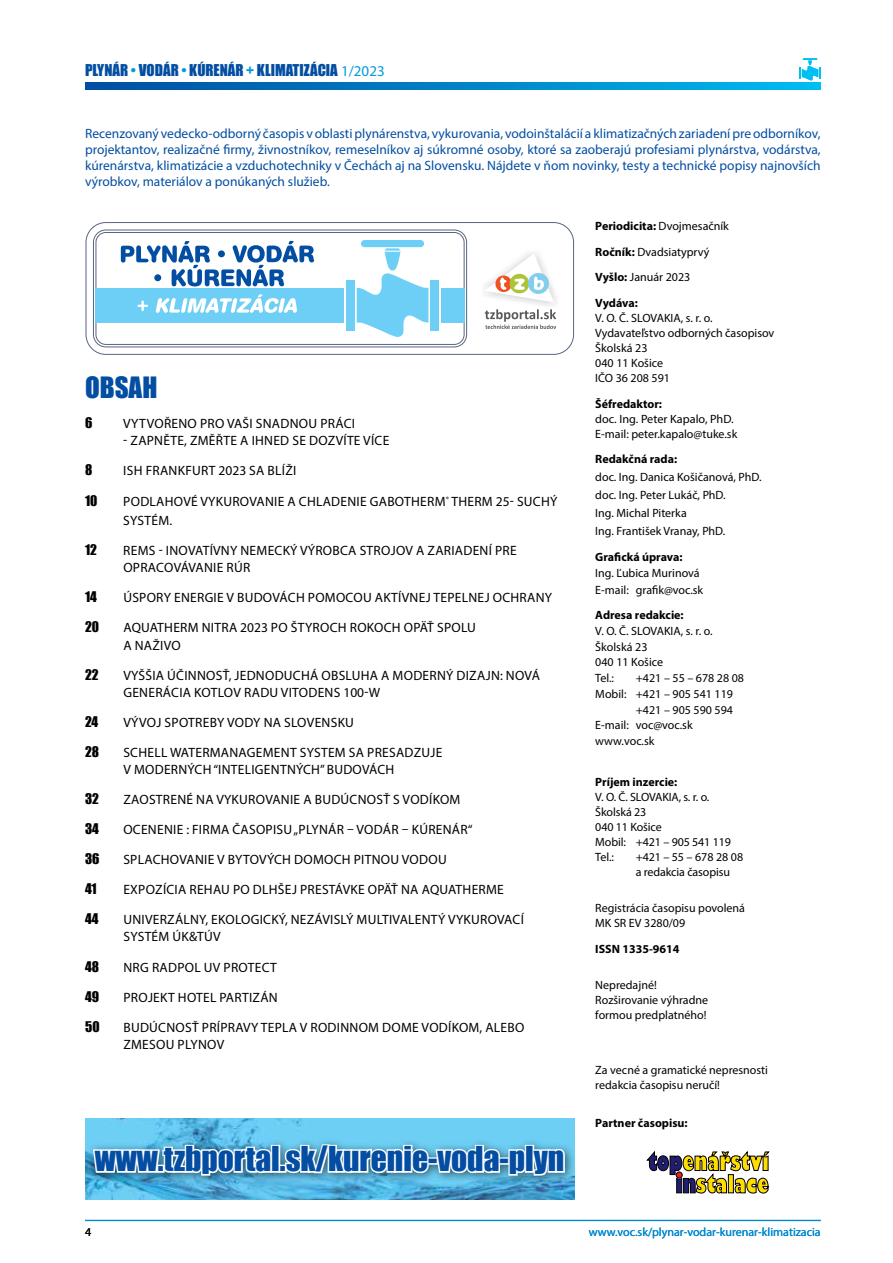
<style>
.page{position:relative;width:893px;height:1263px;background:#fff}
.page>*{position:absolute;margin:0;border:0;box-sizing:border-box;transform-origin:0 0}
.t1{font:31.5px "Impact";color:#034ea2}
.t2{font:27px "Impact";color:#034ea2}
.t3{font:15px "Impact";color:#034ea2}
.t4{font:13.5px/17.2px "Myriad Pro";letter-spacing:.02em;color:#000}
.t5{font:13.5px/16.2px "Myriad Pro";color:#034ea2;text-align:justify}
.t6{font:13.5px "Impact";color:#000}
.t7{font:12px/15px "Myriad Pro";color:#000}
.t8{font:700 12px "Myriad Pro";color:#000}
.t9{font:12px "Myriad Pro";color:#0089cf}
.s1{color:#009bdb}
.s2{font-family:"Myriad Pro";color:#009bdb}
.s3{font-weight:700}
.s4{font-family:"Impact"}
.s5{font-family:"Myriad Pro"}
</style>
<div class="page">
<svg style="left:86px;top:222px;width:488px;height:133px"></svg>
<div style="left:96px;top:288px;width:248px;height:35px;background:#6dcff6"></div>
<div style="left:346px;top:280px;width:9px;height:50px;background:#6dcff6"></div>
<div style="left:430px;top:280px;width:9px;height:50px;background:#6dcff6"></div>
<div style="left:361px;top:240px;width:63px;height:7px;background:#6dcff6;border-radius:4px"></div>
<svg style="left:357px;top:248px;width:71px;height:91px"></svg>
<div style="left:441px;top:288px;width:23px;height:35px;background:#6dcff6"></div>
<svg style="left:121px;top:241px;width:193px;height:45px"></svg>
<div style="left:218px;top:250px;width:7px;height:7px;background:#034ea2;border-radius:50%"></div>
<svg style="left:137px;top:301px;width:11px;height:10px"></svg>
<svg style="left:156px;top:294px;width:141px;height:19px"></svg>
<img style="left:479px;top:292px;width:5px;height:6px">
<img style="left:479px;top:287px;width:5px;height:5px">
<img style="left:479px;top:284px;width:5px;height:3px">
<svg style="left:484px;top:248px;width:75px;height:81px"></svg>
<img style="left:85px;top:1118px;width:489px;height:81px">
<svg style="left:646px;top:1150px;width:124px;height:43px"></svg>
<div style="left:86px;top:1137px;width:490px;height:49px;background:#000;opacity:.55"></div>
<svg style="left:91px;top:1133px;width:182px;height:67px"></svg>
<div style="left:271px;top:1145px;width:9px;height:28px;border:3px solid #fff"></div>
<div style="left:279px;top:1165px;width:8px;height:8px;border:3px solid #fff"></div>
<svg style="left:282px;top:1134px;width:219px;height:57px"></svg>
<div style="left:499px;top:1157px;width:11px;height:8px;border:3px solid #fff"></div>
<svg style="left:507px;top:1146px;width:59px;height:46px"></svg>
<svg style="left:85px;top:83px;width:736px;height:6px"></svg>
<svg style="left:799px;top:58px;width:22px;height:23px"></svg>
<hr style="left:85px;top:1220px;width:736px;height:1px;background:#0089cf">
<p class="t3" style="left:85px;top:59px;width:301px">plynár <span class="s1">•</span> vodár <span class="s1">•</span> kúrenár <span class="s1">+</span> klimatizácia <span class="s2">1/2023</span></p>
<p class="t5" style="left:85px;top:125px;width:737px">Recenzovaný vedecko-odborný časopis v oblasti plynárenstva, vykurovania, vodoinštalácií a klimatizačných zariadení pre odborníkov, projektantov, realizačné firmy, živnostníkov, remeselníkov aj súkromné osoby, ktoré sa zaoberajú profesiami plynárstva, vodárstva, kúrenárstva, klimatizácie a vzduchotechniky v Čechách aj na Slovensku. Nájdete v ňom novinky, testy a technické popisy najnovších výrobkov, materiálov a ponúkaných služieb.</p>
<p class="t7" style="left:595px;top:213px;width:135px;line-height:25.5px"><span class="s3">Periodicita:</span> Dvojmesačník<br><span class="s3">Ročník:</span> Dvadsiatyprvý<br><span class="s3">Vyšlo:</span> Január 2023<br><span class="s3">Vydáva:</span></p>
<p class="t7" style="left:595px;top:310px;width:181px">V. O. Č. SLOVAKIA, s. r. o.<br>Vydavateľstvo odborných časopisov<br>Školská 23<br>040 11 Košice<br>IČO 36 208 591</p>
<p class="t8" style="left:595px;top:396px;width:68px">Šéfredaktor:</p>
<p class="t7" style="left:595px;top:411px;width:144px">doc. Ing. Peter Kapalo, PhD.<br>E-mail: peter.kapalo@tuke.sk</p>
<p class="t8" style="left:595px;top:451px;width:83px">Redakčná rada:</p>
<p class="t7" style="left:595px;top:468px;width:168px;line-height:18px">doc. Ing. Danica Košičanová, PhD. doc. Ing. Peter Lukáč, PhD.<br>Ing. Michal Piterka<br>Ing. František Vranay, PhD.</p>
<p class="t8" style="left:595px;top:549px;width:89px">Grafická úprava:</p>
<p class="t7" style="left:595px;top:564px;width:109px;line-height:16.5px">Ing. Ľubica Murinová<br>E-mail: grafik@voc.sk</p>
<p class="t8" style="left:595px;top:607px;width:90px">Adresa redakcie:</p>
<p class="t7" style="left:595px;top:623px;width:119px;line-height:15.8px">V. O. Č. SLOVAKIA, s. r. o.<br>Školská 23<br>040 11 Košice<br>Tel.:</p>
<h2 class="t2" style="left:85px;top:366px;width:74px">Obsah</h2>
<p class="t6" style="left:85px;top:412px;width:9px">6</p>
<p class="t4" style="left:123px;top:414px;width:233px">Vytvořeno pro Vaši snadnou práci</p>
<p class="t4" style="left:123px;top:431px;width:267px">- zapněte, změřte a ihned se dozvíte více</p>
<p class="t4" style="left:85px;top:461px;width:19px"><span class="s4">8</span> ISH</p>
<p class="t4" style="left:146px;top:461px;width:150px">FRAN KFURT 2023 SA BLÍŽI</p>
<p class="t6" style="left:85px;top:490px;width:25px">10 <span class="s5">P</span></p>
<p class="t4" style="left:123px;top:492px;width:435px;line-height:18.8px;text-indent:7px">odlahové vykurovanie a chladeniE Gabotherm<sup>®</sup> Therm 25- suchý systém.</p>
<p class="t4" style="left:123px;top:542px;width:395px;text-indent:35px">- Inovatívny Nemecký výrobca strojov a zariadení pre opracovávanie rúr</p>
<p class="t4" style="left:85px;top:589px;width:23px"><span class="s4">14</span> ÚSPO</p>
<p class="t4" style="left:156px;top:589px;width:99px">RY ENERGIE V BUDO</p>
<p class="t4" style="left:273px;top:589px;width:16px">VÁCH</p>
<p class="t4" style="left:308px;top:589px;width:10px">POMOCOU</p>
<p class="t4" style="left:375px;top:589px;width:43px">AKTÍVNEJ</p>
<p class="t4" style="left:433px;top:589px;width:8px">TEPE</p>
<p class="t4" style="left:462px;top:589px;width:15px">LNEJ</p>
<p class="t4" style="left:493px;top:589px;width:10px">OCH</p>
<p class="t4" style="left:520px;top:589px;width:17px">RANY</p>
<p class="t6" style="left:85px;top:617px;width:26px">20 <span class="s5">A</span></p>
<p class="t4" style="left:132px;top:619px;width:19px">QUATHE</p>
<p class="t4" style="left:180px;top:619px;width:150px">RM NITRA 2023 PO ŠTYROCH</p>
<p class="t4" style="left:350px;top:619px;width:34px">ROKOCH</p>
<p class="t4" style="left:404px;top:619px;width:72px">OPÄŤ SPO LU</p>
<p class="t4" style="left:85px;top:636px;width:17px">A</p>
<p class="t4" style="left:135px;top:636px;width:47px">NAŽIVO</p>
<p class="t6" style="left:85px;top:664px;width:15px">22</p>
<p class="t4" style="left:123px;top:666px;width:418px">Vyššia účinnosť, jednoduchá obsluha a moderný dizajn: Nová</p>
<p class="t4" style="left:85px;top:683px;width:17px">g</p>
<p class="t4" style="left:132px;top:683px;width:249px">enerácia kotlov radu Vitodens 100-W</p>
<p class="t6" style="left:85px;top:711px;width:15px">24</p>
<p class="t4" style="left:123px;top:713px;width:232px">Vývoj spotr eby vody na Slovensku</p>
<p class="t6" style="left:85px;top:741px;width:26px">28 <span class="s5">S</span></p>
<p class="t4" style="left:130px;top:743px;width:314px">chell Watermanagement System sa presadzuje</p>
<p class="t4" style="left:85px;top:761px;width:17px">v</p>
<p class="t4" style="left:134px;top:761px;width:262px">moderných “inteligentných” budovách</p>
<p class="t6" style="left:85px;top:788px;width:26px">32 <span class="s5">Z</span></p>
<p class="t4" style="left:131px;top:791px;width:331px">aostrené na vykurovanie a budúcnosť s vodíkom</p>
<p class="t6" style="left:85px;top:818px;width:26px">34 <span class="s5">O</span></p>
<p class="t4" style="left:133px;top:821px;width:341px">cenenie : Firma časopisu „Plynár – vodár – kúrenár“</p>
<p class="t6" style="left:85px;top:848px;width:16px">36</p>
<p class="t4" style="left:123px;top:851px;width:31px">SP LACHO</p>
<p class="t4" style="left:179px;top:851px;width:15px">VANIE</p>
<p class="t4" style="left:217px;top:851px;width:59px">V BYTOVÝCH</p>
<p class="t4" style="left:294px;top:851px;width:11px">DOMOCH</p>
<p class="t4" style="left:354px;top:851px;width:9px">PITNOU</p>
<p class="t4" style="left:402px;top:851px;width:18px">VODOU</p>
<p class="t6" style="left:85px;top:878px;width:13px">41</p>
<p class="t4" style="left:123px;top:881px;width:83px">Expozícia REHAU</p>
<p class="t4" style="left:233px;top:881px;width:272px">po dlhšej prestávke opäť na Aquatherme</p>
<p class="t6" style="left:85px;top:908px;width:15px">44</p>
<p class="t4" style="left:123px;top:911px;width:402px">univerzálny, Ekologický, nezávislý multivalentý vykurovací systém ÚK&amp;TÚV</p>
<p class="t6" style="left:85px;top:956px;width:26px">48 <span class="s5">N</span></p>
<p class="t4" style="left:133px;top:958px;width:37px">RG RADPO</p>
<p class="t4" style="left:194px;top:958px;width:53px">L UV PROTECT</p>
<p class="t6" style="left:85px;top:986px;width:25px">49 <span class="s5">Pr</span></p>
<p class="t4" style="left:138px;top:988px;width:141px">ojekt Hotel Partizán</p>
<p class="t6" style="left:85px;top:1016px;width:16px">50</p>
<p class="t4" style="left:123px;top:1018px;width:402px">Budúcnosť prípravy tepla v rodinnom dome vodíkom, alebo zmesou plynov</p>
<p class="t6" style="left:85px;top:539px;width:13px">12</p>
<p class="t4" style="left:123px;top:542px;width:17px">REMS</p>
<p class="t7" style="left:636px;top:670px;width:110px">+421 – 55 – 678 28 08</p>
<p class="t7" style="left:595px;top:686px;width:139px">Mobil: +421 – 905 541 119</p>
<p class="t7" style="left:636px;top:702px;width:99px">+421 – 905 590 594</p>
<p class="t7" style="left:595px;top:717px;width:99px">E-mail: voc@voc.sk</p>
<p class="t7" style="left:595px;top:733px;width:61px">www.voc.sk</p>
<p class="t8" style="left:595px;top:774px;width:84px">Príjem inzercie:</p>
<p class="t7" style="left:595px;top:789px;width:137px">V. O. Č. SLOVAKIA, s. r. o.<br>Školská 23<br>040 11 Košice<br>Mobil: +421 – 905 541 119<br>Tel.:</p>
<p class="t7" style="left:636px;top:849px;width:109px">+421 – 55 – 678 28 08 a redakcia časopisu</p>
<p class="t7" style="left:595px;top:900px;width:151px">Registrácia časopisu povolená<br>MK SR EV 3280/09</p>
<p class="t8" style="left:595px;top:941px;width:86px">ISSN 1335-9614</p>
<p class="t7" style="left:595px;top:977px;width:114px">Nepredajné!<br>Rozširovanie výhradne formou predplatného!</p>
<h1 class="t1" style="left:95px;top:1134px;width:471px">www.tzbportal.sk/kurenie-voda-plyn</h1>
<p class="t7" style="left:85px;top:1224px;width:8px">4</p>
<p class="t7" style="left:595px;top:1062px;width:174px">Za vecné a gramatické nepresnosti redakcia časopisu neručí!</p>
<p class="t8" style="left:595px;top:1115px;width:94px">Partner časopisu:</p>
<p class="t9" style="left:589px;top:1224px;width:233px">www.voc.sk/plynar-vodar-kurenar-klimatizacia</p>
</div>
